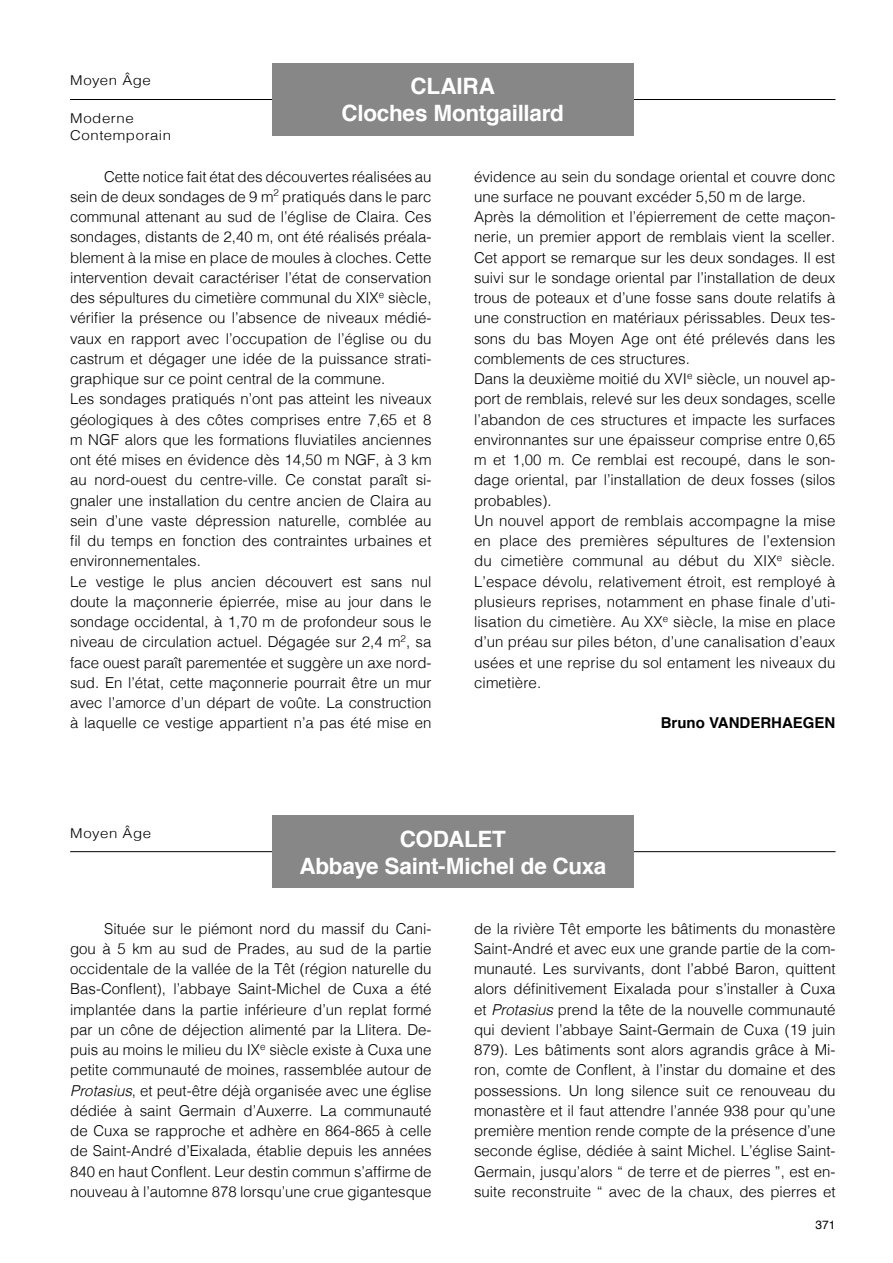
<style>
.page{position:relative;width:893px;height:1263px;background:#fff}
.page>*{position:absolute;margin:0;border:0;box-sizing:border-box;transform-origin:0 0}
.t1{font:700 22.5px/27px "Helvetica";letter-spacing:-.01em;color:#fff;text-align:center}
.t2{font:300 15px/20.2px "Helvetica";color:#000}
.t3{font:700 15px "Helvetica";color:#000}
.t4{font:300 13.5px/17.1px "Helvetica";letter-spacing:.035em;color:#000;scale:1.11 1}
.t5{font:12px "Helvetica";color:#000}
.s1{font-style:italic}
</style>
<div class="page">
<hr style="left:70px;top:99px;width:765px;height:1px;background:#000">
<div style="left:272px;top:63px;width:361px;height:73px;background:#878787"></div>
<hr style="left:70px;top:851px;width:766px;height:1px;background:#000">
<div style="left:272px;top:815px;width:362px;height:73px;background:#878787"></div>
<p class="t4" style="left:70px;top:71px;width:74px">Moyen Âge</p>
<p class="t4" style="left:70px;top:108px;width:93px">Moderne<br>Contemporain</p>
<h1 class="t1" style="left:342px;top:73px;width:224px">CLAIRA<br>Cloches Montgaillard</h1>
<p class="t2" style="left:70px;top:165px;width:363px;text-indent:34px">Cette notice fait état des découvertes réalisées au sein de deux sondages de 9 m<sup>2</sup> pratiqués dans le parc communal attenant au sud de l’église de Claira. Ces sondages, distants de 2,40 m, ont été réalisés préala&shy;blement à la mise en place de moules à cloches. Cette intervention devait caractériser l’état de conservation des sépultures du cimetière communal du XIX<sup>e</sup> siècle, vérifier la présence ou l’absence de niveaux médié&shy;vaux en rapport avec l’occupation de l’église ou du castrum et dégager une idée de la puissance strati&shy;graphique sur ce point central de la commune.<br>Les sondages pratiqués n’ont pas atteint les niveaux géologiques à des côtes comprises entre 7,65 et 8 m NGF alors que les formations fluviatiles anciennes ont été mises en évidence dès 14,50 m NGF, à 3 km au nord-ouest du centre-ville. Ce constat paraît si&shy;gnaler une installation du centre ancien de Claira au sein d’une vaste dépression naturelle, comblée au fil du temps en fonction des contraintes urbaines et environnementales.<br>Le vestige le plus ancien découvert est sans nul doute la maçonnerie épierrée, mise au jour dans le sondage occidental, à 1,70 m de profondeur sous le niveau de circulation actuel. Dégagée sur 2,4 m<sup>2</sup>, sa face ouest paraît parementée et suggère un axe nord&shy;sud. En l’état, cette maçonnerie pourrait être un mur avec l’amorce d’un départ de voûte. La construction à laquelle ce vestige appartient n’a pas été mise en</p>
<p class="t2" style="left:474px;top:165px;width:363px">évidence au sein du sondage oriental et couvre donc une surface ne pouvant excéder 5,50 m de large.<br>Après la démolition et l’épierrement de cette maçon&shy;nerie, un premier apport de remblais vient la sceller.<br>Cet apport se remarque sur les deux sondages. Il est suivi sur le sondage oriental par l’installation de deux trous de poteaux et d’une fosse sans doute relatifs à une construction en matériaux périssables. Deux tes&shy;sons du bas Moyen Age ont été prélevés dans les comblements de ces structures.<br>Dans la deuxième moitié du XVI<sup>e</sup> siècle, un nouvel ap&shy;port de remblais, relevé sur les deux sondages, scelle l’abandon de ces structures et impacte les surfaces environnantes sur une épaisseur comprise entre 0,65 m et 1,00 m. Ce remblai est recoupé, dans le son&shy;dage oriental, par l’installation de deux fosses (silos probables).<br>Un nouvel apport de remblais accompagne la mise en place des premières sépultures de l’extension du cimetière communal au début du XIX<sup>e</sup> siècle.<br>L’espace dévolu, relativement étroit, est remployé à plusieurs reprises, notamment en phase finale d’uti&shy;lisation du cimetière. Au XX<sup>e</sup> siècle, la mise en place d’un préau sur piles béton, d’une canalisation d’eaux usées et une reprise du sol entament les niveaux du cimetière.</p>
<p class="t3" style="left:661px;top:711px;width:176px">Bruno VANDERHAEGEN</p>
<p class="t4" style="left:70px;top:823px;width:74px">Moyen Âge</p>
<h1 class="t1" style="left:299px;top:825px;width:308px">CODALET<br>Abbaye Saint-Michel de Cuxa</h1>
<p class="t2" style="left:70px;top:917px;width:363px;text-align:justify;text-indent:34px">Située sur le piémont nord du massif du Cani&shy;gou à 5 km au sud de Prades, au sud de la partie occidentale de la vallée de la Têt (région naturelle du Bas-Conflent), l’abbaye Saint-Michel de Cuxa a été implantée dans la partie inférieure d’un replat formé par un cône de déjection alimenté par la Llitera. De&shy;puis au moins le milieu du IX<sup>e</sup> siècle existe à Cuxa une petite communauté de moines, rassemblée autour de <span class="s1">Protasius</span>, et peut-être déjà organisée avec une église dédiée à saint Germain d’Auxerre. La communauté de Cuxa se rapproche et adhère en 864-865 à celle de Saint-André d’Eixalada, établie depuis les années 840 en haut Conflent. Leur destin commun s’affirme de nouveau à l’automne 878 lorsqu’une crue gigantesque</p>
<p class="t2" style="left:474px;top:917px;width:363px;text-align:justify">de la rivière Têt emporte les bâtiments du monastère Saint-André et avec eux une grande partie de la com&shy;munauté. Les survivants, dont l’abbé Baron, quittent alors définitivement Eixalada pour s’installer à Cuxa et <span class="s1">Protasius</span> prend la tête de la nouvelle communauté qui devient l’abbaye Saint-Germain de Cuxa (19 juin 879). Les bâtiments sont alors agrandis grâce à Mi&shy;ron, comte de Conflent, à l’instar du domaine et des possessions. Un long silence suit ce renouveau du monastère et il faut attendre l’année 938 pour qu’une première mention rende compte de la présence d’une seconde église, dédiée à saint Michel. L’église Saint-Germain, jusqu’alors “ de terre et de pierres ”, est en&shy;suite reconstruite “ avec de la chaux, des pierres et</p>
<p class="t5" style="left:815px;top:1216px;width:22px">371</p>
</div>
